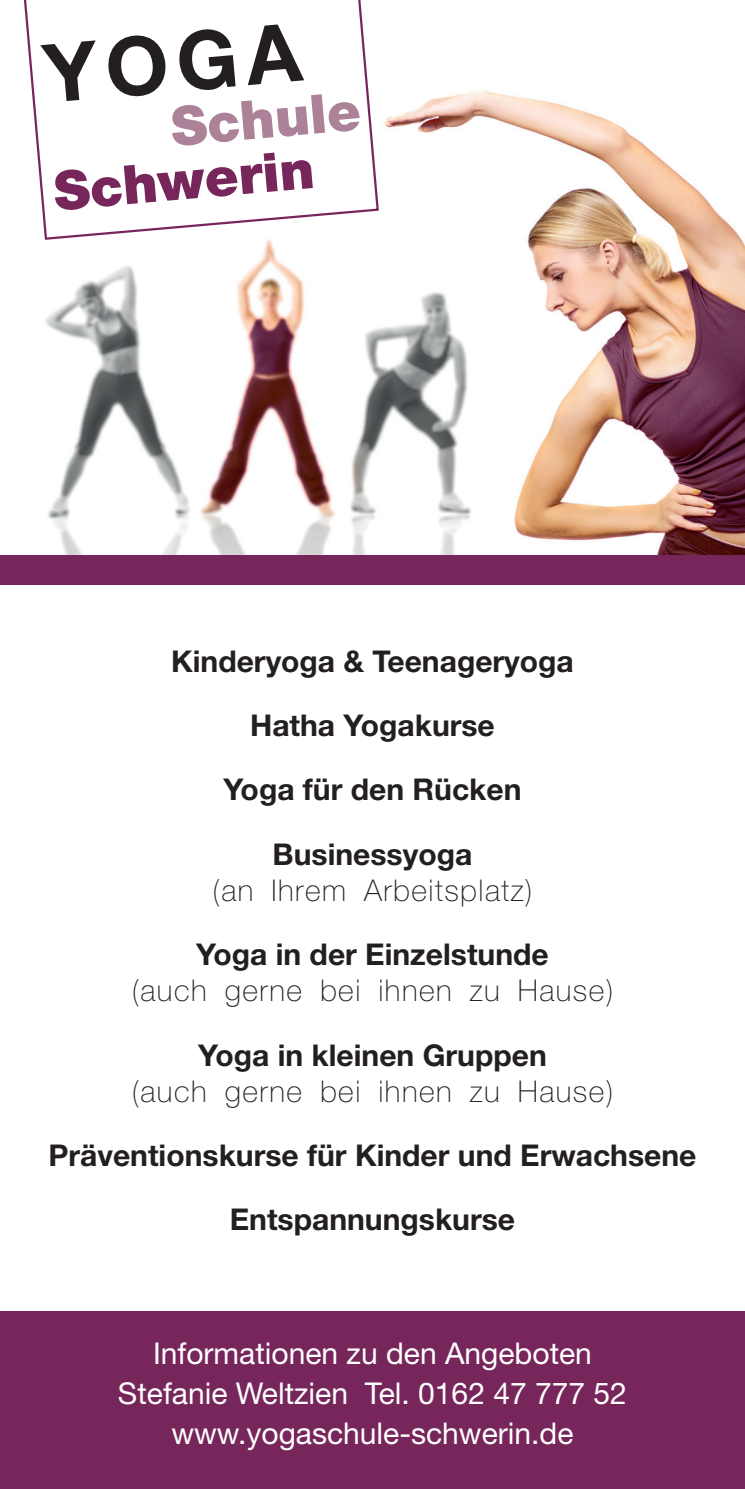
<style>
.page{position:relative;width:745px;height:1489px;background:#fff}
.page>*{position:absolute;margin:0;border:0;box-sizing:border-box;transform-origin:0 0}
.t1{font:700 81px "Helvetica Neue";color:#231f20}
.t2{font:900 54px "Helvetica Neue";color:#77265b}
.t3{font:900 54px "Helvetica Neue";color:#ac8298}
.t4{font:700 30px/64.2px "Helvetica Neue";color:#231f20;text-align:center}
.t5{font:30px/40px "Helvetica Neue";color:#fff;text-align:center}
.t6{font:100 30px "Helvetica Neue";letter-spacing:.05em;color:#231f20}
</style>
<div class="page">
<div style="left:0;top:1311px;width:744px;height:177px;background:#77265b"></div>
<img style="left:45px;top:90px;width:699px;height:465px">
<div style="left:0;top:555px;width:744px;height:30px;background:#77265b"></div>
<svg style="left:23px;top:0;width:357px;height:241px"></svg>
<h1 class="t1" style="left:39px;top:24px;width:260px;rotate:-5deg">YOGA</h1>
<h2 class="t3" style="left:168px;top:95px;width:192px;rotate:-5deg">Schule</h2>
<h2 class="t2" style="left:51px;top:159px;width:262px;rotate:-5deg">Schwerin</h2>
<p class="t4" style="left:171px;top:628px;width:404px">Kinderyoga &amp; Teenageryoga<br>Hatha Yogakurse<br>Yoga für den Rücken<br>Businessyoga</p>
<p class="t6" style="left:212px;top:872px;width:321px">(an Ihrem Arbeitsplatz)</p>
<p class="t4" style="left:196px;top:921px;width:354px">Yoga in der Einzelstunde</p>
<p class="t6" style="left:132px;top:973px;width:482px">(auch gerne bei ihnen zu Hause)</p>
<p class="t4" style="left:198px;top:1021px;width:350px">Yoga in kleinen Gruppen</p>
<p class="t6" style="left:132px;top:1073px;width:482px">(auch gerne bei ihnen zu Hause)</p>
<p class="t4" style="left:48px;top:1122px;width:649px">Präventionskurse für Kinder und Erwachsene<br>Entspannungskurse</p>
<p class="t5" style="left:118px;top:1332px;width:510px">Informationen zu den Angeboten<br>Stefanie Weltzien Tel. 0162 47 777 52 www.yogaschule-schwerin.de</p>
</div>
